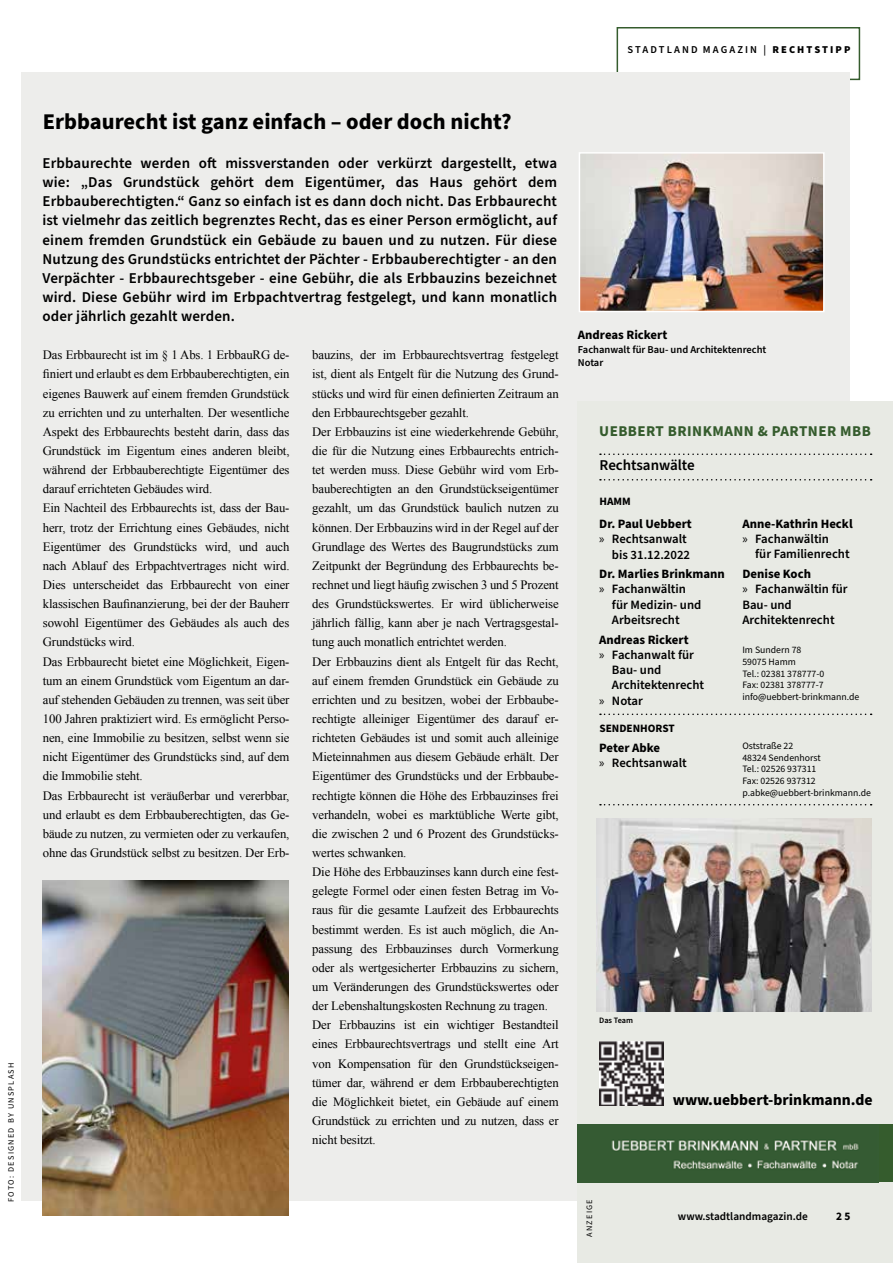
<style>
.page{position:relative;width:893px;height:1263px;background:#fff}
.page>*{position:absolute;margin:0;border:0;box-sizing:border-box;transform-origin:0 0}
.t1{font:700 22.5px "Source Sans Pro";color:#000}
.t2{font:700 15.75px "Source Sans Pro";color:#000}
.t3{font:600 15px/19.2px "Source Sans Pro";letter-spacing:.01em;color:#000;text-align:justify}
.t4{font:700 15px "Source Sans Pro";letter-spacing:.03em;color:#355c2d}
.t5{font:12.75px/19.2px "Times New Roman";letter-spacing:-.01em;color:#000}
.t6{font:600 12.75px/15.3px "Source Sans Pro";color:#000}
.t7{font:700 12.75px/15.3px "Source Sans Pro";color:#000}
.t8{font:600 11.25px "Source Sans Pro";color:#000}
.t9{font:700 11.25px "Source Sans Pro";color:#000}
.t10{font:600 10.5px/13.5px "Source Sans Pro";color:#000}
.t11{font:600 10.5px "Source Sans Pro";letter-spacing:.2em;color:#000}
.t12{font:9.75px/11.7px "Source Sans Pro";color:#000}
.t13{font:8.25px "Source Sans Pro";letter-spacing:.15em;color:#000}
.t14{font:600 8.25px "Source Sans Pro";color:#000}
.s1{font-weight:900}
.s2{font-family:"Myriad Pro";font-weight:400}
.s3{font-weight:600}
.s4{font-weight:700}
</style>
<div class="page">
<div style="left:617px;top:27px;width:243px;height:53px;border:2px solid #355c2d"></div>
<div style="left:21px;top:72px;width:829px;height:1128px;background:#ededeb"></div>
<img style="left:582px;top:155px;width:240px;height:154px">
<div style="left:579px;top:152px;width:246px;height:160px;border:2px solid #fff"></div>
<img style="left:43px;top:881px;width:246px;height:335px">
<div style="left:578px;top:401px;width:315px;height:862px;background:#e8eae4"></div>
<div style="left:578px;top:1125px;width:315px;height:57px;background:#355c2d"></div>
<img style="left:611px;top:1140px;width:248px;height:29px">
<img style="left:599px;top:1042px;width:64px;height:64px">
<svg style="left:600px;top:453px;width:272px;height:2px"></svg>
<svg style="left:600px;top:479px;width:272px;height:1px"></svg>
<svg style="left:600px;top:713px;width:272px;height:2px"></svg>
<svg style="left:600px;top:804px;width:272px;height:1px"></svg>
<img style="left:597px;top:819px;width:274px;height:193px">
<p class="t13" style="left:6px;top:1202px;width:141px;rotate:-90deg">FOTO: DESIGNED BY UNSPLASH</p>
<p class="t11" style="left:627px;top:43px;width:224px">STADTLAND MAGAZIN | <span class="s1">RECHTSTIPP</span></p>
<h1 class="t1" style="left:43px;top:106px;width:470px">Erbbaurecht ist ganz einfach – oder doch nicht?</h1>
<p class="t3" style="left:43px;top:154px;width:516px">Erbbaurechte werden oft missverstanden oder verkürzt dargestellt, etwa wie: „Das Grundstück gehört dem Eigentümer, das Haus gehört dem Erbbauberechtigten.“ Ganz so einfach ist es dann doch nicht. Das Erbbaurecht ist vielmehr das zeitlich begrenztes Recht, das es einer Person ermöglicht, auf einem fremden Grundstück ein Gebäude zu bauen und zu nutzen. Für diese Nutzung des Grundstücks entrichtet der Pächter - Erbbauberechtigter - an den Verpächter - Erbbaurechtsgeber - eine Gebühr, die als Erbbauzins bezeichnet wird. Diese Gebühr wird im Erbpachtvertrag festgelegt, und kann monatlich oder jährlich gezahlt werden.</p>
<p class="t5" style="left:43px;top:345px;width:248px">Das Erbbaurecht ist im § 1 Abs. 1 ErbbauRG de&shy;finiert und erlaubt es dem Erbbauberechtigten, ein eigenes Bauwerk auf einem fremden Grundstück zu errichten und zu unterhalten. Der wesentliche Aspekt des Erbbaurechts besteht darin, dass das Grundstück im Eigentum eines anderen bleibt, während der Erbbauberechtigte Eigentümer des darauf errichteten Gebäudes wird.<br>Ein Nachteil des Erbbaurechts ist, dass der Bau&shy;herr, trotz der Errichtung eines Gebäudes, nicht Eigentümer des Grundstücks wird, und auch nach Ablauf des Erbpachtvertrages nicht wird.<br>Dies unterscheidet das Erbbaurecht von einer klassischen Baufinanzierung, bei der der Bauherr sowohl Eigentümer des Gebäudes als auch des Grundstücks wird.<br>Das Erbbaurecht bietet eine Möglichkeit, Eigen&shy;tum an einem Grundstück vom Eigentum an dar&shy;auf stehenden Gebäuden zu trennen, was seit über 100 Jahren praktiziert wird. Es ermöglicht Perso&shy;nen, eine Immobilie zu besitzen, selbst wenn sie nicht Eigentümer des Grundstücks sind, auf dem die Immobilie steht.<br>Das Erbbaurecht ist veräußerbar und vererbbar, und erlaubt es dem Erbbauberechtigten, das Ge&shy;bäude zu nutzen, zu vermieten oder zu verkaufen, ohne das Grundstück selbst zu besitzen. Der Erb-</p>
<p class="t5" style="left:312px;top:345px;width:248px">bauzins, der im Erbbaurechtsvertrag festgelegt ist, dient als Entgelt für die Nutzung des Grund&shy;stücks und wird für einen definierten Zeitraum an den Erbbaurechtsgeber gezahlt.<br>Der Erbbauzins ist eine wiederkehrende Gebühr, die für die Nutzung eines Erbbaurechts entrich&shy;tet werden muss. Diese Gebühr wird vom Erb&shy;bauberechtigten an den Grundstückseigentümer gezahlt, um das Grundstück baulich nutzen zu können. Der Erbbauzins wird in der Regel auf der Grundlage des Wertes des Baugrundstücks zum Zeitpunkt der Begründung des Erbbaurechts be&shy;rechnet und liegt häufig zwischen 3 und 5 Prozent des Grundstückswertes. Er wird üblicherweise jährlich fällig, kann aber je nach Vertragsgestal&shy;tung auch monatlich entrichtet werden.<br>Der Erbbauzins dient als Entgelt für das Recht, auf einem fremden Grundstück ein Gebäude zu errichten und zu besitzen, wobei der Erbbaube&shy;rechtigte alleiniger Eigentümer des darauf er&shy;richteten Gebäudes ist und somit auch alleinige Mieteinnahmen aus diesem Gebäude erhält. Der Eigentümer des Grundstücks und der Erbbaube&shy;rechtigte können die Höhe des Erbbauzinses frei verhandeln, wobei es marktübliche Werte gibt, die zwischen 2 und 6 Prozent des Grundstücks&shy;wertes schwanken.<br>Die Höhe des Erbbauzinses kann durch eine fest&shy;gelegte Formel oder einen festen Betrag im Vo&shy;raus für die gesamte Laufzeit des Erbbaurechts bestimmt werden. Es ist auch möglich, die An&shy;passung des Erbbauzinses durch Vormerkung oder als wertgesicherter Erbbauzins zu sichern, um Veränderungen des Grundstückswertes oder der Lebenshaltungskosten Rechnung zu tragen.<br>Der Erbbauzins ist ein wichtiger Bestandteil eines Erbbaurechtsvertrags und stellt eine Art von Kompensation für den Grundstückseigen&shy;tümer dar, während er dem Erbbauberechtigten die Möglichkeit bietet, ein Gebäude auf einem Grundstück zu errichten und zu nutzen, dass er nicht besitzt.</p>
<p class="t7" style="left:578px;top:328px;width:91px">Andreas Rickert</p>
<p class="t10" style="left:578px;top:343px;width:190px">Fachanwalt für Bau- und Architektenrecht<br>Notar</p>
<p class="t4" style="left:599px;top:421px;width:273px">UEBBERT BRINKMANN &amp; PARTNER MBB</p>
<p class="t3" style="left:600px;top:456px;width:97px">Rechtsanwälte</p>
<p class="t9" style="left:599px;top:494px;width:33px">HAMM</p>
<p class="t7" style="left:599px;top:516px;width:94px">Dr. Paul Uebbert</p>
<p class="t6" style="left:599px;top:532px;width:89px"><span class="s2">»</span> Rechtsanwalt</p>
<p class="t6" style="left:612px;top:547px;width:80px">bis 31.12.2022</p>
<p class="t7" style="left:599px;top:566px;width:127px">Dr. Marlies Brinkmann</p>
<p class="t6" style="left:599px;top:582px;width:88px"><span class="s2">»</span> Fachanwältin</p>
<p class="t6" style="left:612px;top:597px;width:91px">für Medizin- und</p>
<p class="t6" style="left:612px;top:612px;width:69px">Arbeitsrecht</p>
<p class="t7" style="left:599px;top:632px;width:91px">Andreas Rickert</p>
<p class="t6" style="left:599px;top:647px;width:96px"><span class="s2">»</span> Fachanwalt für</p>
<p class="t6" style="left:612px;top:663px;width:51px">Bau- und</p>
<p class="t6" style="left:612px;top:678px;width:94px">Architektenrecht</p>
<p class="t6" style="left:599px;top:693px;width:45px"><span class="s2">»</span> Notar</p>
<p class="t9" style="left:599px;top:720px;width:77px">SENDENHORST</p>
<p class="t7" style="left:742px;top:516px;width:112px">Anne-Kathrin Heckl <span class="s2">»</span> <span class="s3">Fachanwältin</span></p>
<p class="t6" style="left:755px;top:547px;width:96px">für Familienrecht</p>
<p class="t6" style="left:742px;top:566px;width:107px"><span class="s4">Denise Koch<br></span><span class="s2">»</span> Fachanwältin für<br>Bau- und<br>Architektenrecht</p>
<p class="t12" style="left:742px;top:644px;width:118px">Im Sundern 78<br>59075 Hamm<br>Tel.: 02381 378777-0<br>Fax: 02381 378777-7 info@uebbert-brinkmann.de</p>
<p class="t6" style="left:599px;top:740px;width:89px"><span class="s4">Peter Abke<br></span><span class="s2">»</span> Rechtsanwalt</p>
<p class="t12" style="left:742px;top:740px;width:130px">Oststraße 22<br>48324 Sendenhorst<br>Tel.: 02526 937311<br>Fax: 02526 937312 p.abke@uebbert-brinkmann.de</p>
<p class="t14" style="left:599px;top:1014px;width:35px">Das Team</p>
<p class="t2" style="left:673px;top:1089px;width:202px">www.uebbert-brinkmann.de</p>
<p class="t13" style="left:584px;top:1237px;width:39px;rotate:-90deg">ANZEIGE</p>
<p class="t8" style="left:678px;top:1209px;width:132px">www.stadtlandmagazin.de</p>
<p class="t9" style="left:836px;top:1209px;width:16px">25</p>
</div>
